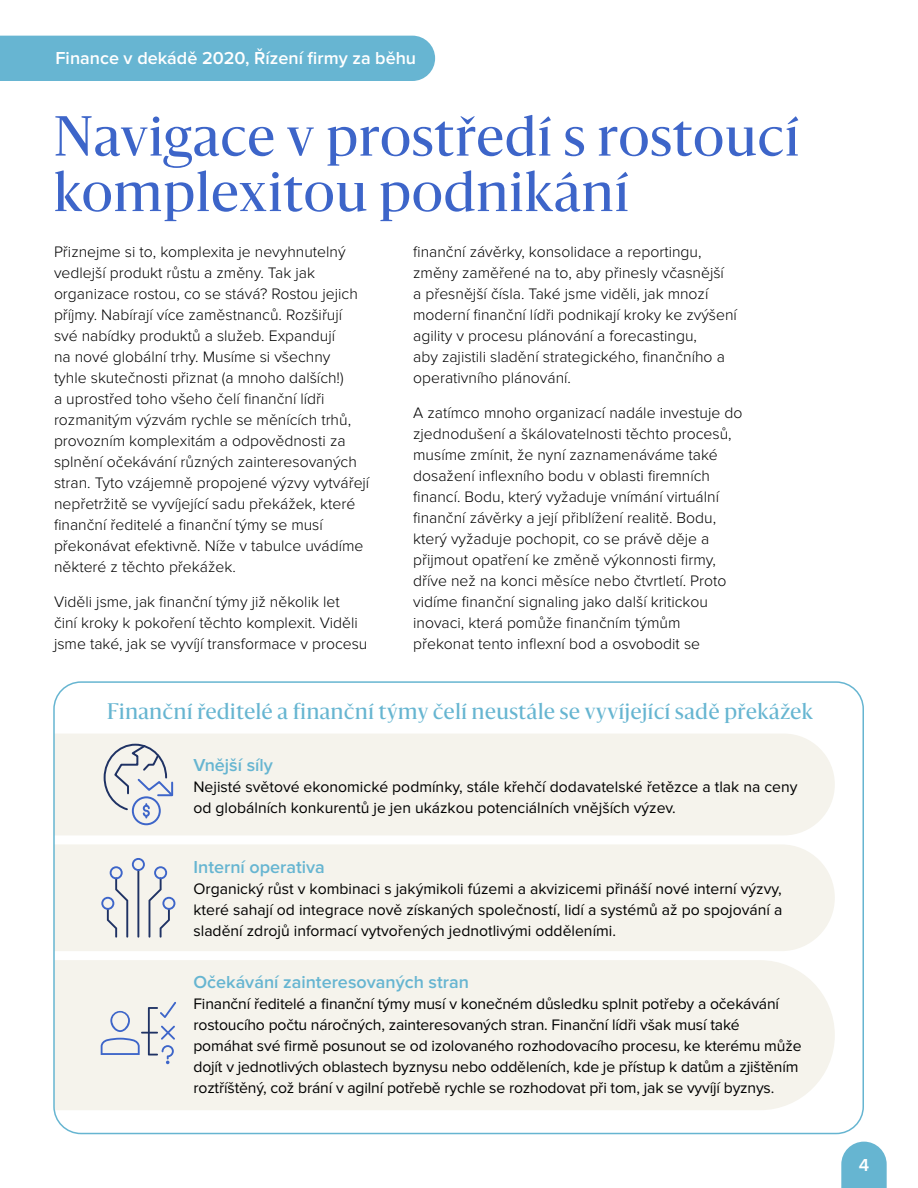
<style>
.page{position:relative;width:918px;height:1188px;background:#fff}
.page>*{position:absolute;margin:0;border:0;box-sizing:border-box;transform-origin:0 0}
.t1{font:52.5px/55.5px "Sanomat";letter-spacing:.03em;color:#3d65c9}
.t2{font:21px "Sanomat";letter-spacing:.03em;color:#66b5d1}
.t3{font:600 18px "Proxima Nova";color:#66b5d1}
.t4{font:600 18px "Proxima Nova";color:#fff}
.t5{font:300 15.75px/21px "Proxima Nova";color:#000}
.t6{font:15.75px/21px "Proxima Nova";letter-spacing:-.01em;color:#000}
</style>
<div class="page">
<div style="left:0;top:36px;width:435px;height:45px;background:#67b5d2"></div>
<svg style="left:841px;top:1142px;width:46px;height:46px"></svg>
<div style="left:56px;top:844px;width:779px;height:107px;background:#f5f3ec"></div>
<svg style="left:101px;top:858px;width:74px;height:80px"></svg>
<div style="left:56px;top:734px;width:779px;height:101px;background:#f5f3ec"></div>
<svg style="left:103px;top:744px;width:71px;height:74px"></svg>
<div style="left:132px;top:796px;width:29px;height:29px;border:2px solid #3d65c9;border-radius:50%"></div>
<div style="left:56px;top:960px;width:779px;height:150px;background:#f5f3ec"></div>
<svg style="left:101px;top:1002px;width:75px;height:62px"></svg>
<p class="t4" style="left:56px;top:48px;width:362px">Finance v dekádě 2020, Řízení firmy za běhu</p>
<h1 class="t1" style="left:54px;top:105px;width:746px">Navigace v prostředí s rostoucí komplexitou podnikání</h1>
<p class="t5" style="left:54px;top:242px;width:317px">Přiznejme si to, komplexita je nevyhnutelný vedlejší produkt růstu a změny. Tak jak organizace rostou, co se stává? Rostou jejich příjmy. Nabírají více zaměstnanců. Rozšiřují své nabídky produktů a služeb. Expandují<br>na nové globální trhy. Musíme si všechny<br>tyhle skutečnosti přiznat (a mnoho dalších!)<br>a uprostřed toho všeho čelí finanční lídři rozmanitým výzvám rychle se měnících trhů, provozním komplexitám a odpovědnosti za splnění očekávání různých zainteresovaných stran. Tyto vzájemně propojené výzvy vytvářejí nepřetržitě se vyvíjející sadu překážek, které finanční ředitelé a finanční týmy se musí překonávat efektivně. Níže v tabulce uvádíme některé z těchto překážek.</p>
<p class="t5" style="left:54px;top:591px;width:315px">Viděli jsme, jak finanční týmy již několik let<br>činí kroky k pokoření těchto komplexit. Viděli jsme také, jak se vyvíjí transformace v procesu</p>
<p class="t5" style="left:413px;top:242px;width:325px">finanční závěrky, konsolidace a reportingu, změny zaměřené na to, aby přinesly včasnější<br>a přesnější čísla. Také jsme viděli, jak mnozí moderní finanční lídři podnikají kroky ke zvýšení agility v procesu plánování a forecastingu,<br>aby zajistili sladění strategického, finančního a operativního plánování.</p>
<p class="t5" style="left:413px;top:402px;width:331px">A zatímco mnoho organizací nadále investuje do zjednodušení a škálovatelnosti těchto procesů, musíme zmínit, že nyní zaznamenáváme také dosažení inflexního bodu v oblasti firemních financí. Bodu, který vyžaduje vnímání virtuální finanční závěrky a její přiblížení realitě. Bodu, který vyžaduje pochopit, co se právě děje a přijmout opatření ke změně výkonnosti firmy, dříve než na konci měsíce nebo čtvrtletí. Proto vidíme finanční signaling jako další kritickou inovaci, která pomůže finančním týmům překonat tento inflexní bod a osvobodit se</p>
<h2 class="t2" style="left:107px;top:696px;width:708px">Finanční ředitelé a finanční týmy čelí neustále se vyvíjející sadě překážek</h2>
<p class="t3" style="left:193px;top:754px;width:81px">Vnější síly</p>
<p class="t6" style="left:193px;top:776px;width:606px">Nejisté světové ekonomické podmínky, stále křehčí dodavatelské řetězce a tlak na ceny od globálních konkurentů je jen ukázkou potenciálních vnějších výzev.</p>
<p class="t3" style="left:193px;top:857px;width:133px">Interní operativa</p>
<p class="t6" style="left:193px;top:879px;width:590px;text-align:justify">Organický růst v kombinaci s jakýmikoli fúzemi a akvizicemi přináší nové interní výzvy, které sahají od integrace nově získaných společností, lidí a systémů až po spojování a sladění zdrojů informací vytvořených jednotlivými odděleními.</p>
<p class="t3" style="left:193px;top:971px;width:277px">Očekávání zainteresovaných stran</p>
<p class="t6" style="left:193px;top:993px;width:610px">Finanční ředitelé a finanční týmy musí v konečném důsledku splnit potřeby a očekávání rostoucího počtu náročných, zainteresovaných stran. Finanční lídři však musí také pomáhat své firmě posunout se od izolovaného rozhodovacího procesu, ke kterému může dojít v jednotlivých oblastech byznysu nebo odděleních, kde je přístup k datům a zjištěním roztříštěný, což brání v agilní potřebě rychle se rozhodovat při tom, jak se vyvíjí byznys.</p>
<p class="t4" style="left:859px;top:1154px;width:12px">4</p>
</div>
